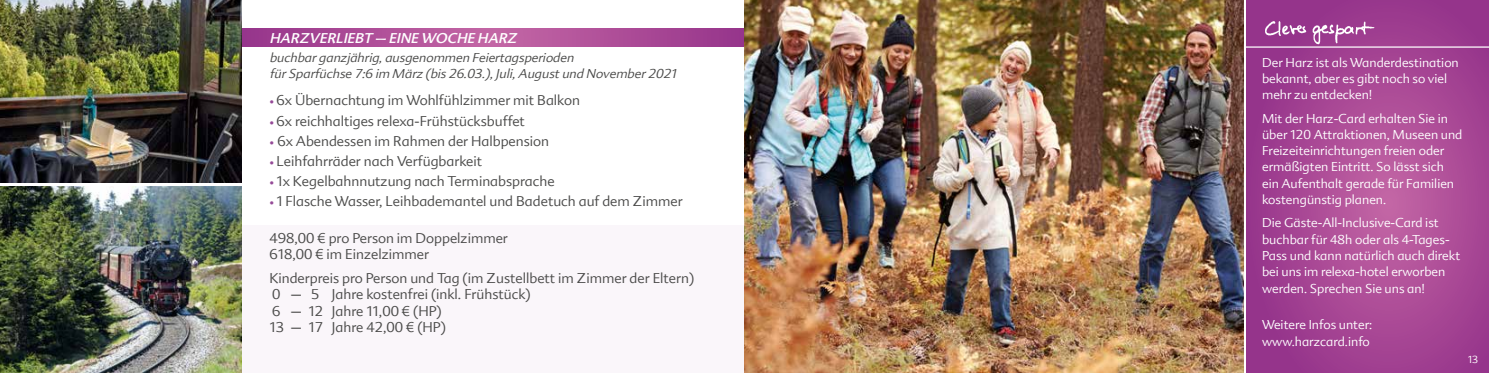
<style>
.page{position:relative;width:1489px;height:373px;background:#fff}
.page>*{position:absolute;margin:0;border:0;box-sizing:border-box;transform-origin:0 0}
.t1{font:300 13.75px/16.5px "Advert";color:#494948}
.t2{font:italic 13.75px "Advert";color:#fff}
.t3{font:300 12.5px/16.2px "Advert";color:#fff}
.t4{font:italic 300 12.5px/16.5px "Advert";color:#494948}
.t5{font:300 10px "Advert";color:#fff}
.s1{font-family:"Absara";font-weight:100;color:#954a97}
</style>
<div class="page">
<div style="left:240px;top:225px;width:504px;height:147px;background:#faf6fa"></div>
<svg style="left:241px;top:28px;width:503px;height:19px;background:#ac4d97"></svg>
<img style="left:744px;top:0;width:498px;height:372px">
<img style="left:0;top:0;width:241px;height:182px">
<img style="left:0;top:186px;width:241px;height:186px">
<svg style="left:1246px;top:0;width:242px;height:372px;background:#a64694"></svg>
<hr style="left:1245px;top:46px;width:243px;height:2px;background:#fff">
<img style="left:1253px;top:9px;width:219px;height:37px">
<p class="t2" style="left:269px;top:30px;width:252px">HARZVERLIEBT – EINE WOCHE HARZ</p>
<p class="t4" style="left:269px;top:49px;width:411px">buchbarganzjährig,ausgenommen Feiertagsperioden<br>fürSparfüchse 7:6 im März (bis26.03.),J uli,Augustund November2021</p>
<p class="t1" style="left:269px;top:92px;width:312px"><span class="s1">•</span> 6x Übernachtung im Wohlfühlzimmer mit Balkon</p>
<p class="t1" style="left:269px;top:112px;width:257px"><span class="s1">•</span> 6x reichhaltiges relexa-Frühstücksbuffet</p>
<p class="t1" style="left:269px;top:132px;width:281px"><span class="s1">•</span> 6x Abendessen im Rahmen der Halbpension</p>
<p class="t1" style="left:269px;top:152px;width:214px"><span class="s1">•</span> Leihfahrräder nach Verfügbarkeit</p>
<p class="t1" style="left:269px;top:172px;width:287px"><span class="s1">•</span> 1x Kegelbahnnutzung nach Terminabsprache</p>
<p class="t1" style="left:269px;top:192px;width:415px"><span class="s1">•</span> 1 Flasche Wasser, Leihbademantel und Badetuch auf dem Zimmer</p>
<p class="t1" style="left:269px;top:229px;width:240px">498,00 € pro Person im Doppelzimmer<br>618,00 € im Einzelzimmer</p>
<p class="t1" style="left:269px;top:269px;width:426px">Kinderpreis pro Person und Tag (im Zustellbett im Zimmer der Eltern)<br>0 – 5 Jahre kostenfrei (inkl. Frühstück)<br>6 – 12 Jahre 11,00 € (HP)<br>13 – 17 Jahre 42,00 € (HP)</p>
<p class="t3" style="left:1261px;top:54px;width:198px">Der Harz ist als Wanderdestination bekannt, aber es gibt noch so viel mehr zu entdecken!</p>
<p class="t3" style="left:1261px;top:110px;width:202px">Mit der Harz-Card erhalten Sie in über 120 Attraktionen, Museen und Freizeiteinrichtungen freien oder ermäßigten Eintritt. So lässt sich ein Aufenthalt gerade für Familien kostengünstig planen.</p>
<p class="t3" style="left:1261px;top:214px;width:200px">Die Gäste-All-Inclusive-Card ist buchbar für 48h oder als 4-Tages-Pass und kann natürlich auch direkt bei uns im relexa-hotel erworben werden. Sprechen Sie uns an!</p>
<p class="t3" style="left:1261px;top:315px;width:112px;line-height:17.5px">Weitere Infos unter: www.harzcard.info</p>
<p class="t5" style="left:1467px;top:352px;width:12px">13</p>
</div>
